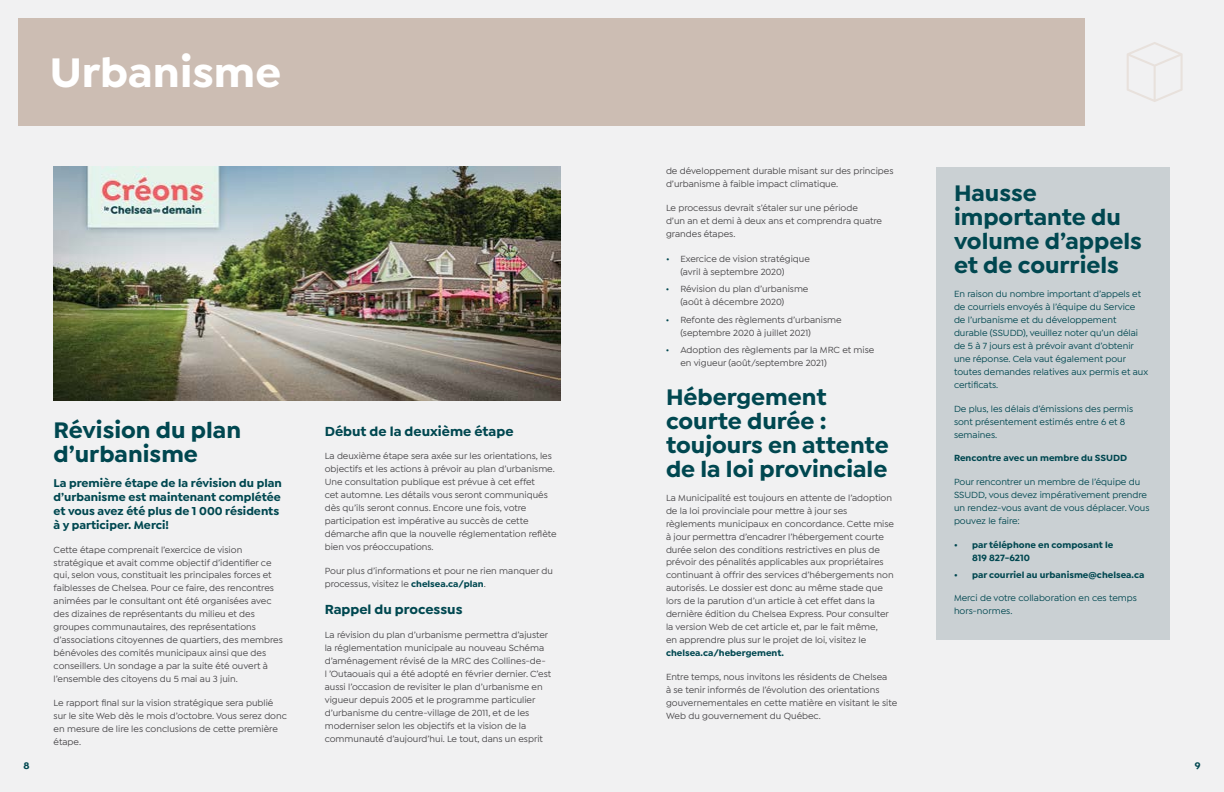
<style>
.page{position:relative;width:1224px;height:792px;background:#fff}
.page>*{position:absolute;margin:0;border:0;box-sizing:border-box;transform-origin:0 0}
.t1{font:700 44px "Isidora Sans";color:#fff}
.t2{font:700 24px/24px "Isidora Sans";color:#004750}
.t3{font:700 14px "Isidora Sans";color:#004750}
.t4{font:700 12px/14px "Isidora Sans";color:#004750}
.t5{font:700 10px "Isidora Sans";color:#004750}
.t6{font:500 9.5px/13px "Isidora Sans";color:#474648}
.t7{font:500 9.5px/13px "Isidora Sans";color:#004750}
.t8{font:700 9.5px/13px "Isidora Sans";color:#004750}
.s1{font-weight:700;color:#004750}
.s2{color:#004750}
</style>
<div class="page">
<div style="left:612px;top:0;width:612px;height:792px;background:#f1f1f2"></div>
<div style="left:0;top:0;width:612px;height:792px;background:#f1f1f2"></div>
<div style="left:19px;top:18px;width:1066px;height:108px;background:#ccbdb3"></div>
<svg style="left:1127px;top:42px;width:56px;height:60px"></svg>
<img style="left:54px;top:167px;width:506px;height:234px">
<div style="left:936px;top:167px;width:234px;height:473px;background:#cad0d3"></div>
<h1 class="t1" style="left:50px;top:45px;width:233px">Urbanisme</h1>
<h2 class="t2" style="left:54px;top:418px;width:189px">Révision du plan d’urbanisme</h2>
<p class="t4" style="left:54px;top:476px;width:230px">La première étape de la révision du plan d’urbanisme est maintenant complétée et vous avez été plus de 1 000 résidents à y participer. Merci!</p>
<p class="t6" style="left:54px;top:543px;width:231px">Cette étape comprenait l’exercice de vision stratégique et avait comme objectif d’identifier ce qui, selon vous, constituait les principales forces et faiblesses de Chelsea. Pour ce faire, des rencontres animées par le consultant ont été organisées avec des dizaines de représentants du milieu et des groupes communautaires, des représentations d’associations citoyennes de quartiers, des membres bénévoles des comités municipaux ainsi que des conseillers. Un sondage a par la suite été ouvert à l’ensemble des citoyens du 5 mai au 3 juin.</p>
<p class="t6" style="left:54px;top:697px;width:235px">Le rapport final sur la vision stratégique sera publié sur le site Web dès le mois d’octobre. Vous serez donc en mesure de lire les conclusions de cette première étape.</p>
<h3 class="t3" style="left:325px;top:422px;width:190px">Début de la deuxième étape</h3>
<p class="t6" style="left:325px;top:450px;width:233px">La deuxième étape sera axée sur les orientations, les objectifs et les actions à prévoir au plan d’urbanisme.<br>Une consultation publique est prévue à cet effet<br>cet automne. Les détails vous seront communiqués dès qu’ils seront connus. Encore une fois, votre participation est impérative au succès de cette démarche afin que la nouvelle réglementation reflète bien vos préoccupations.</p>
<p class="t6" style="left:325px;top:564px;width:230px">Pour plus d’informations et pour ne rien manquer du processus, visitez le <span class="s1">chelsea.ca/plan</span>.</p>
<h3 class="t3" style="left:325px;top:601px;width:139px">Rappel du processus</h3>
<p class="t6" style="left:325px;top:628px;width:228px">La révision du plan d’urbanisme permettra d’ajuster la réglementation municipale au nouveau Schéma d’aménagement révisé de la MRC des Collines-de-<br>l ’Outaouais qui a été adopté en février dernier. C’est aussi l’occasion de revisiter le plan d’urbanisme en vigueur depuis 2005 et le programme particulier d’urbanisme du centre-village de 2011, et de les moderniser selon les objectifs et la vision de la communauté d’aujourd’hui. Le tout, dans un esprit</p>
<p class="t6" style="left:666px;top:164px;width:229px">de développement durable misant sur des principes d’urbanisme à faible impact climatique.</p>
<p class="t6" style="left:666px;top:201px;width:218px">Le processus devrait s’étaler sur une période<br>d’un an et demi à deux ans et comprendra quatre grandes étapes.</p>
<p class="t6" style="left:680px;top:252px;width:131px;text-indent:-14px"><span class="s2">•</span> Exercice de vision stratégique (avril à septembre 2020)</p>
<p class="t6" style="left:680px;top:282px;width:130px;text-indent:-14px"><span class="s2">•</span> Révision du plan d’urbanisme (août à décembre 2020)</p>
<p class="t6" style="left:680px;top:313px;width:163px;text-indent:-14px"><span class="s2">•</span> Refonte des règlements d’urbanisme (septembre 2020 à juillet 2021)</p>
<p class="t6" style="left:680px;top:344px;width:196px;text-indent:-14px"><span class="s2">•</span> Adoption des règlements par la MRC et mise en vigueur (août/septembre 2021)</p>
<h2 class="t2" style="left:666px;top:385px;width:224px">Hébergement courte durée : toujours en attente de la loi provinciale</h2>
<p class="t6" style="left:666px;top:491px;width:230px">La Municipalité est toujours en attente de l’adoption de la loi provinciale pour mettre à jour ses règlements municipaux en concordance. Cette mise à jour permettra d’encadrer l’hébergement courte durée selon des conditions restrictives en plus de prévoir des pénalités applicables aux propriétaires continuant à offrir des services d’hébergements non autorisés. Le dossier est donc au même stade que lors de la parution d’un article à cet effet dans la dernière édition du Chelsea Express. Pour consulter la version Web de cet article et, par le fait même,<br>en apprendre plus sur le projet de loi, visitez le</p>
<p class="t8" style="left:666px;top:647px;width:119px">chelsea.ca/hebergement.</p>
<p class="t6" style="left:666px;top:671px;width:233px">Entre temps, nous invitons les résidents de Chelsea<br>à se tenir informés de l’évolution des orientations gouvernementales en cette matière en visitant le site Web du gouvernement du Québec.</p>
<h2 class="t2" style="left:954px;top:181px;width:190px">Hausse importante du volume d’appels et de courriels</h2>
<p class="t7" style="left:954px;top:287px;width:196px">En raison du nombre important d’appels et de courriels envoyés à l’équipe du Service de l’urbanisme et du développement durable (SSUDD), veuillez noter qu’un délai de 5 à 7 jours est à prévoir avant d’obtenir une réponse. Cela vaut également pour toutes demandes relatives aux permis et aux certificats.</p>
<p class="t7" style="left:954px;top:402px;width:181px">De plus, les délais d’émissions des permis sont présentement estimés entre 6 et 8 semaines.</p>
<p class="t8" style="left:954px;top:452px;width:175px">Rencontre avec un membre du SSUDD</p>
<p class="t7" style="left:954px;top:476px;width:197px">Pour rencontrer un membre de l’équipe du SSUDD, vous devez impérativement prendre un rendez-vous avant de vous déplacer. Vous pouvez le faire:</p>
<p class="t8" style="left:972px;top:538px;width:143px;text-indent:-18px">• par téléphone en composant le<br>819 827-6210</p>
<p class="t8" style="left:954px;top:568px;width:192px">• par courriel au urbanisme@chelsea.ca</p>
<p class="t7" style="left:954px;top:592px;width:184px">Merci de votre collaboration en ces temps hors-normes.</p>
<p class="t5" style="left:23px;top:759px;width:8px">8</p>
<p class="t5" style="left:1195px;top:759px;width:7px">9</p>
</div>
